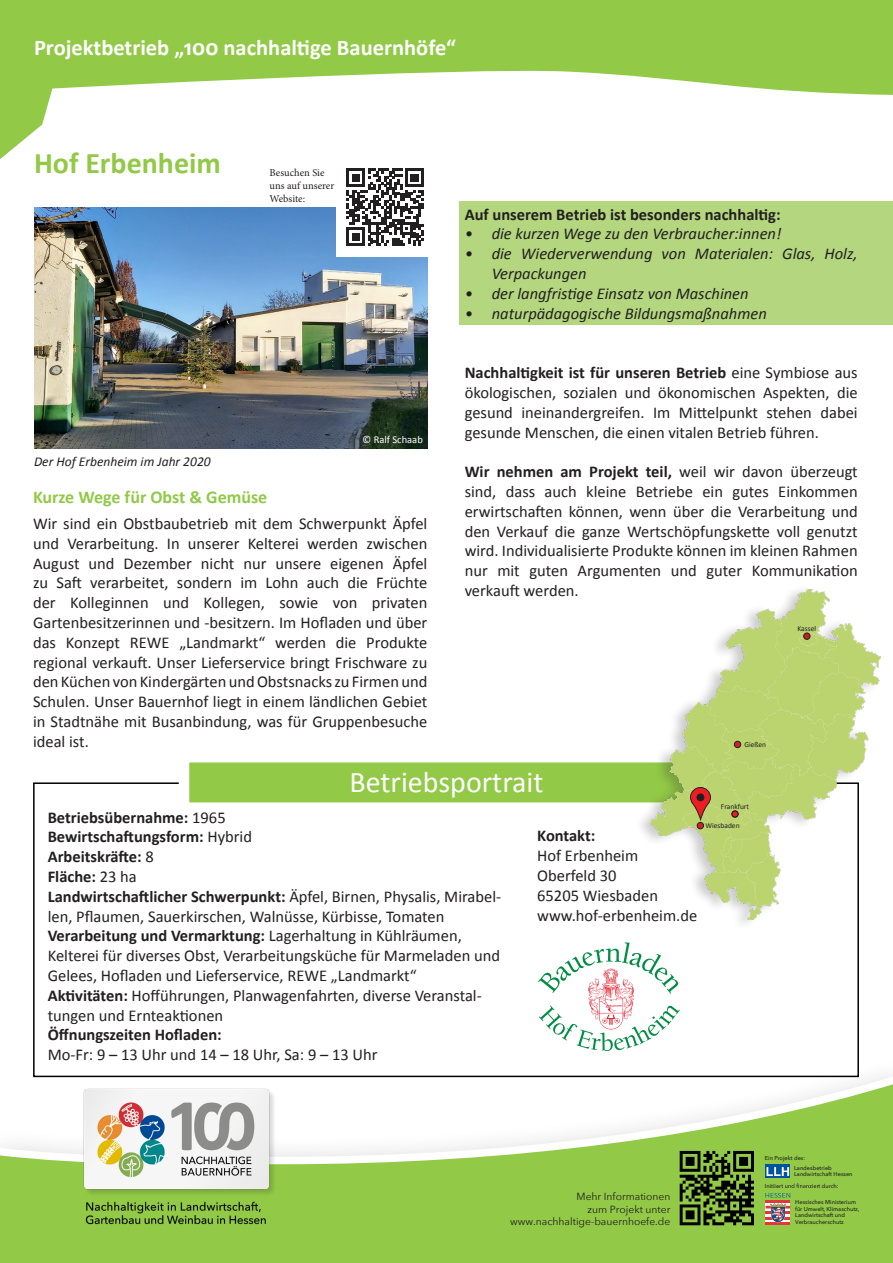
<style>
.page{position:relative;width:893px;height:1263px;background:#fff}
.page>*{position:absolute;margin:0;border:0;box-sizing:border-box;transform-origin:0 0}
.t1{font:30px "Calibri";color:#fff}
.t2{font:700 30px "Calibri";color:#92c947}
.t3{font:700 22.5px "Calibri";color:#fff}
.t4{font:700 18px "Calibri";color:#92c947}
.t5{font:16.5px/19.8px "Calibri";color:#231f20;text-align:justify}
.t6{font:italic 16.5px/19.8px "Calibri";color:#231f20}
.t7{font:700 16.5px "Calibri";color:#231f20}
.t8{font:italic 13.5px "Calibri";color:#231f20}
.t9{font:10.5px/12.6px "Minion Pro";color:#231f20}
.t10{font:10.5px "Calibri";color:#fff}
.t11{font:10.35px/12.5px "Avenir Next";color:#231f20;text-align:right}
.t12{font:7.5px "Calibri";color:#231f20}
.t13{font:500 5.7px/6.4px "Avenir Next";color:#231f20}
.s1{font-weight:700}
.s2{font-weight:400}
</style>
<div class="page">
<div style="left:459px;top:201px;width:434px;height:124px;background:#b3d67e"></div>
<svg style="left:0;top:0;width:893px;height:159px;fill:#92c947"></svg>
<svg style="left:0;top:1075px;width:893px;height:188px"></svg>
<svg style="left:675px;top:1149px;width:80px;height:80px;background:#4d6b25"></svg>
<svg style="left:765px;top:1203px;width:25px;height:19px"></svg>
<hr style="left:765px;top:1200px;width:25px;height:3px;background:#e1373d">
<hr style="left:765px;top:1206px;width:25px;height:2px;background:#e1373d">
<hr style="left:765px;top:1211px;width:25px;height:3px;background:#e1373d">
<hr style="left:765px;top:1217px;width:25px;height:2px;background:#e1373d">
<hr style="left:765px;top:1222px;width:25px;height:3px;background:#e1373d">
<svg style="left:770px;top:1203px;width:16px;height:19px"></svg>
<div style="left:765px;top:1164px;width:25px;height:14px;background:#0153a0"></div>
<svg style="left:766px;top:1167px;width:23px;height:9px"></svg>
<svg style="left:765px;top:1183px;width:54px;height:14px"></svg>
<img style="left:65px;top:1077px;width:222px;height:166px">
<img style="left:34px;top:208px;width:393px;height:241px">
<div style="left:336px;top:158px;width:99px;height:99px;background:#fff"></div>
<svg style="left:347px;top:169px;width:77px;height:77px"></svg>
<div style="left:179px;top:752px;width:534px;height:61px;background:#92c947;border:10px solid #fff"></div>
<div style="left:634px;top:583px;width:246px;height:348px;background:#231f20;opacity:.23"></div>
<img style="left:651px;top:590px;width:229px;height:329px">
<svg style="left:538px;top:942px;width:142px;height:109px"></svg>
<div style="left:697px;top:822px;width:6px;height:7px;background:#d31f28;border-radius:50%"></div>
<div style="left:697px;top:822px;width:7px;height:7px;border:1px solid #231f20;border-radius:50%"></div>
<svg style="left:732px;top:811px;width:6px;height:6px"></svg>
<div style="left:734px;top:741px;width:7px;height:7px;background:#d31f28;border-radius:50%"></div>
<div style="left:734px;top:741px;width:7px;height:7px;border:1px solid #231f20;border-radius:50%"></div>
<svg style="left:804px;top:633px;width:6px;height:6px"></svg>
<div style="left:803px;top:633px;width:7px;height:6px;border:1px solid #231f20;border-radius:50%"></div>
<svg style="left:690px;top:787px;width:21px;height:33px"></svg>
<div style="left:696px;top:793px;width:8px;height:8px;background:#231f20;border-radius:50%"></div>
<p class="t3" style="left:34px;top:33px;width:423px">Projektbetrieb „100 nachhaltige Bauernhöfe“</p>
<p class="t2" style="left:34px;top:145px;width:188px">Hof Erbenheim</p>
<p class="t9" style="left:270px;top:167px;width:66px">Besuchen Sie uns auf unserer<br>Website:</p>
<p class="t10" style="left:363px;top:432px;width:62px">© Ralf Schaab</p>
<p class="t8" style="left:34px;top:453px;width:178px">Der Hof Erbenheim im Jahr 2020</p>
<p class="t4" style="left:33px;top:486px;width:236px">Kurze Wege für Obst &amp; Gemüse</p>
<p class="t5" style="left:33px;top:513px;width:396px">Wir sind ein Obstbaubetrieb mit dem Schwerpunkt Äpfel und Verarbeitung. In unserer Kelterei werden zwischen August und Dezember nicht nur unsere eigenen Äpfel zu Saft verarbeitet, sondern im Lohn auch die Früchte der Kolleginnen und Kollegen, sowie von privaten Gartenbesitzerinnen und -besitzern. Im Hofladen und über das Konzept REWE „Landmarkt“ werden die Produkte regional verkauft. Unser Lieferservice bringt Frischware zu den Küchen von Kindergärten und Obstsnacks zu Firmen und Schulen. Unser Bauernhof liegt in einem ländlichen Gebiet in Stadtnähe mit Busanbindung, was für Gruppenbesuche ideal ist.</p>
<p class="t7" style="left:465px;top:204px;width:317px">Auf unserem Betrieb ist besonders nachhaltig:</p>
<p class="t6" style="left:465px;top:223px;width:318px">• die kurzen Wege zu den Verbraucher:innen!</p>
<p class="t6" style="left:492px;top:243px;width:367px;text-indent:-27px">• die Wiederverwendung von Materialen: Glas, Holz,<br>Verpackungen</p>
<p class="t6" style="left:465px;top:283px;width:285px">• der langfristige Einsatz von Maschinen</p>
<p class="t6" style="left:465px;top:302px;width:304px">• naturpädagogische Bildungsmaßnahmen</p>
<p class="t5" style="left:465px;top:362px;width:394px"><span class="s1">Nachhaltigkeit ist für unseren Betrieb</span> eine Symbiose aus ökologischen, sozialen und ökonomischen Aspekten, die gesund ineinandergreifen. Im Mittelpunkt stehen dabei gesunde Menschen, die einen vitalen Betrieb führen.</p>
<p class="t5" style="left:465px;top:461px;width:395px"><span class="s1">Wir nehmen am Projekt teil,</span> weil wir davon überzeugt sind, dass auch kleine Betriebe ein gutes Einkommen erwirtschaften können, wenn über die Verarbeitung und den Verkauf die ganze Wertschöpfungskette voll genutzt wird. Individualisierte Produkte können im kleinen Rahmen nur mit guten Argumenten und guter Kommunikation verkauft werden.</p>
<p class="t12" style="left:797px;top:624px;width:20px">Kassel</p>
<p class="t12" style="left:744px;top:740px;width:23px">Gießen</p>
<p class="t1" style="left:349px;top:763px;width:195px">Betriebsportrait</p>
<p class="t7" style="left:48px;top:807px;width:179px">Betriebsübernahme: <span class="s2">1965</span></p>
<p class="t7" style="left:48px;top:827px;width:206px">Bewirtschaftungsform: <span class="s2">Hybrid</span></p>
<p class="t7" style="left:48px;top:846px;width:108px">Arbeitskräfte: <span class="s2">8</span></p>
<p class="t7" style="left:48px;top:866px;width:91px">Fläche: <span class="s2">23 ha</span></p>
<p class="t5" style="left:48px;top:886px;width:455px"><span class="s1">Landwirtschaftlicher Schwerpunkt:</span> Äpfel, Birnen, Physalis, Mirabel&shy;len, Pflaumen, Sauerkirschen, Walnüsse, Kürbisse, Tomaten</p>
<p class="t5" style="left:48px;top:925px;width:454px;text-align:left"><span class="s1">Verarbeitung und Vermarktung:</span> Lagerhaltung in Kühlräumen,<br>Kelterei für diverses Obst, Verarbeitungsküche für Marmeladen und<br>Gelees, Hofladen und Lieferservice, REWE „Landmarkt“</p>
<p class="t5" style="left:48px;top:985px;width:435px"><span class="s1">Aktivitäten:</span> Hofführungen, Planwagenfahrten, diverse Veranstal&shy;tungen und Ernteaktionen</p>
<p class="t7" style="left:48px;top:1025px;width:176px">Öffnungszeiten Hofladen:</p>
<p class="t5" style="left:48px;top:1044px;width:331px">Mo-Fr: 9 – 13 Uhr und 14 – 18 Uhr, Sa: 9 – 13 Uhr</p>
<p class="t7" style="left:537px;top:826px;width:60px">Kontakt:</p>
<p class="t5" style="left:537px;top:845px;width:102px">Hof Erbenheim</p>
<p class="t5" style="left:537px;top:865px;width:81px">Oberfeld 30</p>
<p class="t5" style="left:537px;top:884px;width:122px">65205 Wiesbaden</p>
<p class="t5" style="left:537px;top:904px;width:162px">www.hof-erbenheim.de</p>
<p class="t12" style="left:721px;top:801px;width:30px">Frankfurt</p>
<p class="t12" style="left:705px;top:821px;width:36px">Wiesbaden</p>
<p class="t11" style="left:510px;top:1190px;width:162px">Mehr Informationen<br>zum Projekt unter www.nachhaltige-bauernhoefe.de</p>
<p class="t13" style="left:794px;top:1152px;width:39px;line-height:10.2px;text-indent:-29px">Ein Projekt des:<br>Landesbetrieb</p>
<p class="t13" style="left:794px;top:1171px;width:60px">Landwirtschaft Hessen</p>
<p class="t13" style="left:765px;top:1182px;width:18px">Initiier</p>
<p class="t13" style="left:819px;top:1182px;width:22px">t durch:</p>
<p class="t13" style="left:795px;top:1199px;width:66px">Hessisches Ministerium für Umwelt, Klimaschutz,<br>Landwirtschaft und<br>Verbraucherschutz</p>
</div>
